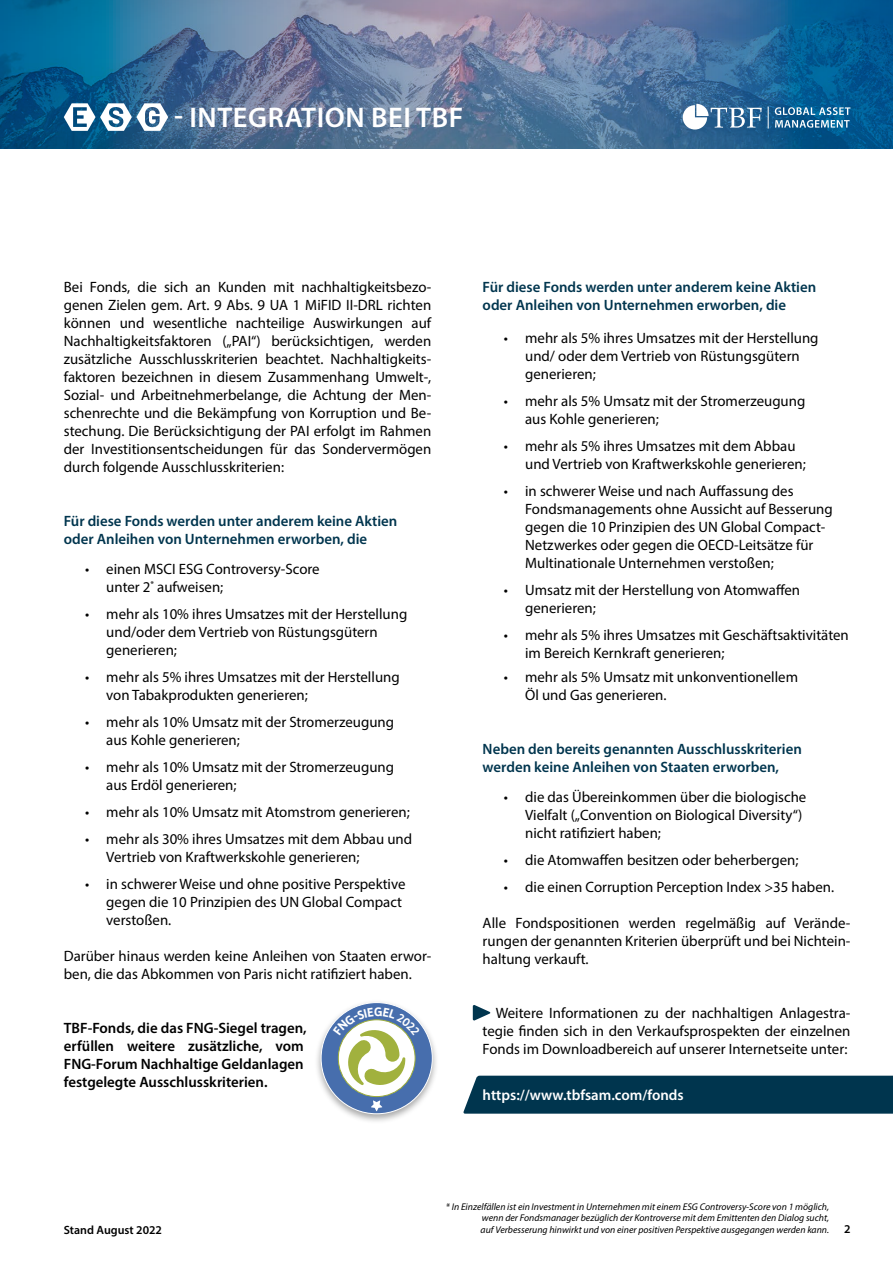
<style>
.page{position:relative;width:893px;height:1263px;background:#fff}
.page>*{position:absolute;margin:0;border:0;box-sizing:border-box;transform-origin:0 0}
.t1{font:600 28.5px "Myriad Pro";letter-spacing:.02em;color:#fff}
.t2{font:15px/18px "Myriad Pro";color:#000}
.t3{font:600 15px/18px "Myriad Pro";color:#00354e}
.t4{font:600 15px/18px "Myriad Pro";color:#000}
.t5{font:600 15px "Myriad Pro";color:#fff}
.t6{font:600 12px "Myriad Pro";color:#000}
.t7{font:italic 9.75px/11.7px "Myriad Pro";color:#000;text-align:justify}
</style>
<div class="page">
<svg style="left:0;top:0;width:893px;height:149px;background:#47729a"></svg>
<svg style="left:775px;top:107px;width:75px;height:21px;background:#4c89af"></svg>
<svg style="left:683px;top:104px;width:79px;height:26px"></svg>
<svg style="left:768px;top:107px;width:1px;height:22px"></svg>
<svg style="left:64px;top:103px;width:104px;height:28px"></svg>
<svg style="left:473px;top:1005px;width:18px;height:16px"></svg>
<div style="left:463px;top:1076px;width:430px;height:38px;background:#00354e"></div>
<div style="left:314px;top:998px;width:125px;height:126px;background:#000;opacity:.35"></div>
<div style="left:321px;top:1002px;width:111px;height:112px;background:#476ead;border-radius:50%"></div>
<div style="left:338px;top:1020px;width:77px;height:76px;background:#fff;border-radius:50%"></div>
<svg style="left:371px;top:1100px;width:11px;height:11px"></svg>
<svg style="left:333px;top:1007px;width:87px;height:84px"></svg>
<h1 class="t1" style="left:174px;top:100px;width:291px">- INTEGRATION BEI TBF</h1>
<p class="t2" style="left:64px;top:278px;width:369px;text-align:justify">Bei Fonds, die sich an Kunden mit nachhaltigkeitsbezo&shy;genen Zielen gem. Art. 9 Abs. 9 UA 1 MiFID II-DRL richten können und wesentliche nachteilige Auswirkungen auf Nachhaltigkeitsfaktoren („PAI“) berücksichtigen, werden zusätzliche Ausschlusskriterien beachtet. Nachhaltigkeits&shy;faktoren bezeichnen in diesem Zusammenhang Umwelt-, Sozial- und Arbeitnehmerbelange, die Achtung der Men&shy;schenrechte und die Bekämpfung von Korruption und Be&shy;stechung. Die Berücksichtigung der PAI erfolgt im Rahmen der Investitionsentscheidungen für das Sondervermögen durch folgende Ausschlusskriterien:</p>
<p class="t3" style="left:64px;top:511px;width:335px">Für diese Fonds werden unter anderem keine Aktien oder Anleihen von Unternehmen erworben, die</p>
<p class="t2" style="left:106px;top:560px;width:215px;text-indent:-21px">• einen MSCI ESG Controversy-Score unter 2<sup>*</sup> aufweisen;</p>
<p class="t2" style="left:106px;top:605px;width:303px;text-indent:-21px">• mehr als 10% ihres Umsatzes mit der Herstellung und/oder dem Vertrieb von Rüstungsgütern generieren;</p>
<p class="t2" style="left:106px;top:668px;width:295px;text-indent:-21px">• mehr als 5% ihres Umsatzes mit der Herstellung von Tabakprodukten generieren;</p>
<p class="t2" style="left:106px;top:713px;width:289px;text-indent:-21px">• mehr als 10% Umsatz mit der Stromerzeugung aus Kohle generieren;</p>
<p class="t2" style="left:106px;top:758px;width:289px;text-indent:-21px">• mehr als 10% Umsatz mit der Stromerzeugung aus Erdöl generieren;</p>
<p class="t2" style="left:85px;top:803px;width:326px">• mehr als 10% Umsatz mit Atomstrom generieren;</p>
<p class="t2" style="left:106px;top:830px;width:307px;text-indent:-21px">• mehr als 30% ihres Umsatzes mit dem Abbau und<br>Vertrieb von Kraftwerkskohle generieren;</p>
<p class="t2" style="left:106px;top:875px;width:301px;text-indent:-21px">• in schwerer Weise und ohne positive Perspektive gegen die 10 Prinzipien des UN Global Compact verstoßen.</p>
<p class="t2" style="left:64px;top:947px;width:369px">Darüber hinaus werden keine Anleihen von Staaten erwor&shy;ben, die das Abkommen von Paris nicht ratifiziert haben.</p>
<p class="t4" style="left:64px;top:1018px;width:245px">TBF-Fonds, die das FNG-Siegel tragen, erfüllen weitere zusätzliche, vom FNG-Forum Nachhaltige Geldanlagen festgelegte Ausschlusskriterien.</p>
<p class="t3" style="left:483px;top:277px;width:335px">Für diese Fonds werden unter anderem keine Aktien oder Anleihen von Unternehmen erworben, die</p>
<p class="t2" style="left:525px;top:329px;width:295px;text-indent:-21px">• mehr als 5% ihres Umsatzes mit der Herstellung und/ oder dem Vertrieb von Rüstungsgütern generieren;</p>
<p class="t2" style="left:525px;top:392px;width:282px;text-indent:-21px">• mehr als 5% Umsatz mit der Stromerzeugung aus Kohle generieren;</p>
<p class="t2" style="left:525px;top:437px;width:282px;text-indent:-21px">• mehr als 5% ihres Umsatzes mit dem Abbau und Vertrieb von Kraftwerkskohle generieren;</p>
<p class="t2" style="left:525px;top:482px;width:309px;text-indent:-21px">• in schwerer Weise und nach Auffassung des Fondsmanagements ohne Aussicht auf Besserung gegen die 10 Prinzipien des UN Global Compact-Netzwerkes oder gegen die OECD-Leitsätze für Multinationale Unternehmen verstoßen;</p>
<p class="t2" style="left:525px;top:581px;width:276px;text-indent:-21px">• Umsatz mit der Herstellung von Atomwaffen generieren;</p>
<p class="t2" style="left:525px;top:626px;width:325px;text-indent:-21px">• mehr als 5% ihres Umsatzes mit Geschäftsaktivitäten im Bereich Kernkraft generieren;</p>
<p class="t2" style="left:525px;top:668px;width:274px;text-indent:-21px">• mehr als 5% Umsatz mit unkonventionellem<br>Öl und Gas generieren.</p>
<p class="t3" style="left:483px;top:739px;width:321px">Neben den bereits genannten Ausschlusskriterien werden keine Anleihen von Staaten erworben,</p>
<p class="t2" style="left:525px;top:788px;width:283px;text-indent:-21px">• die das Übereinkommen über die biologische<br>Vielfalt („Convention on Biological Diversity“) nicht ratifiziert haben;</p>
<p class="t2" style="left:504px;top:851px;width:296px">• die Atomwaffen besitzen oder beherbergen;</p>
<p class="t2" style="left:504px;top:878px;width:332px">• die einen Corruption Perception Index &gt;35 haben.</p>
<p class="t2" style="left:483px;top:914px;width:369px;text-align:justify">Alle Fondspositionen werden regelmäßig auf Verände&shy;rungen der genannten Kriterien überprüft und bei Nichtein&shy;haltung verkauft.</p>
<p class="t2" style="left:483px;top:1004px;width:369px;text-align:justify;text-indent:13px">Weitere Informationen zu der nachhaltigen Anlagestra&shy;tegie finden sich in den Verkaufsprospekten der einzelnen Fonds im Downloadbereich auf unserer Internetseite unter:</p>
<p class="t5" style="left:483px;top:1085px;width:203px">https://www.tbfsam.com/fonds</p>
<p class="t6" style="left:64px;top:1222px;width:100px">Stand August 2022</p>
<p class="t7" style="left:481px;top:1200px;width:350px;text-indent:-35px">* In Einzelfällen ist ein Investment in Unternehmen mit einem ESG Controversy-Score von 1 möglich, wenn der Fondsmanager bezüglich der Kontroverse mit dem Emittenten den Dialog sucht, auf Verbesserung hinwirkt und von einer positiven Perspektive ausgegangen werden kann.</p>
<p class="t6" style="left:844px;top:1221px;width:8px">2</p>
</div>
